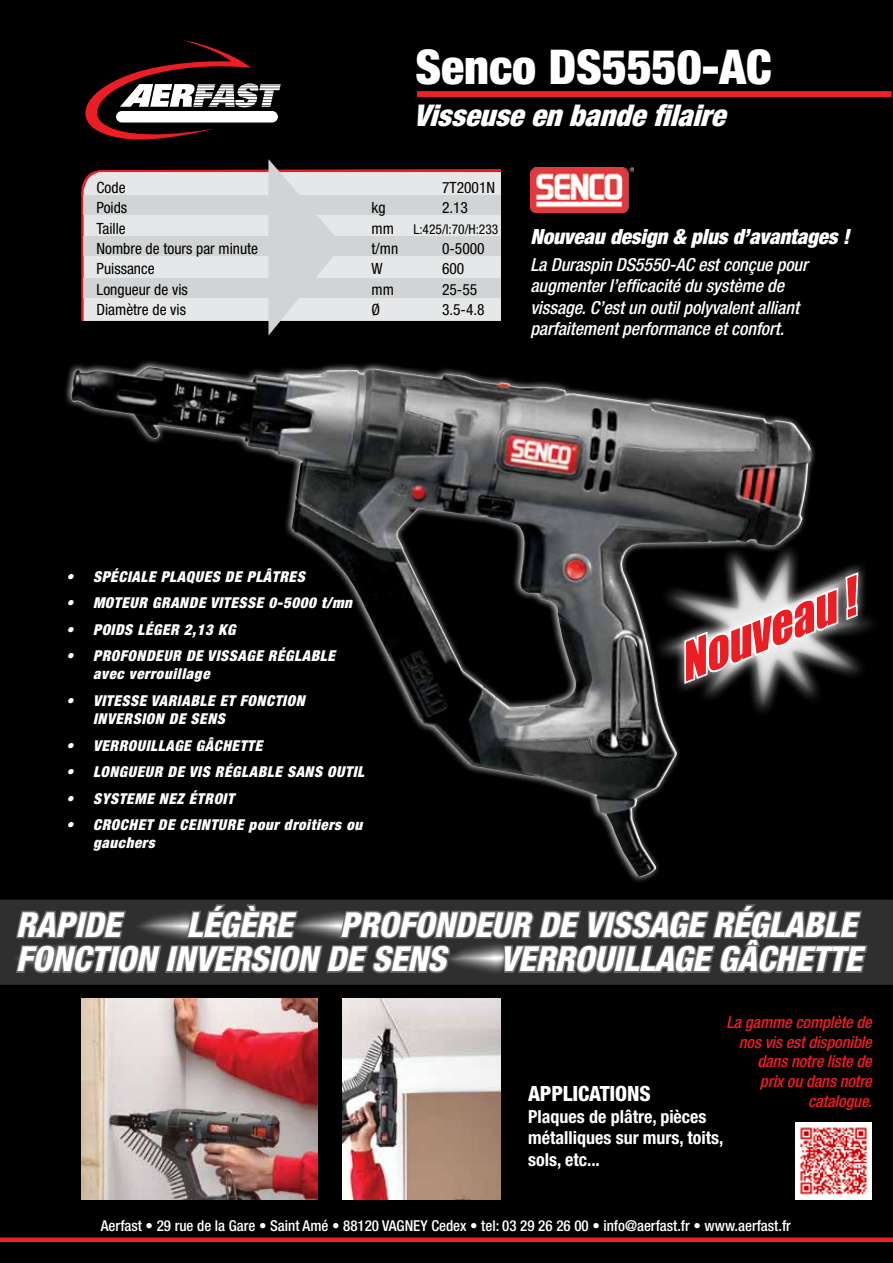
<style>
.page{position:relative;width:893px;height:1263px;background:#000}
.page>*{position:absolute;margin:0;border:0;box-sizing:border-box;transform-origin:0 0}
.t1{font:900 condensed 48px "Helvetica Neue";color:#fff}
.t2{font:italic 46.65px "Impact";color:#ed1d24}
.t3{font:italic 800 condensed 34.5px/34.5px "Helvetica Neue";letter-spacing:-.005em;color:#fff}
.t4{font:italic 900 condensed 30px "Helvetica Neue";color:#fff}
.t5{font:italic 900 condensed 21px "Helvetica Neue";letter-spacing:-.015em;color:#fff}
.t6{font:800 condensed 21px "Helvetica Neue";letter-spacing:-.01em;color:#fff}
.t7{font:italic 500 condensed 18px/21.6px "Helvetica Neue";letter-spacing:-.005em;color:#fff}
.t8{font:700 condensed 18px/21.6px "Helvetica Neue";color:#fff}
.t9{font:italic 500 condensed 16.5px/19.8px "Helvetica Neue";letter-spacing:-.01em;color:#ed1d24;text-align:right}
.t10{font:condensed 15.45px "Helvetica Neue";color:#000}
.t11{font:italic 900 condensed 15px/18px "Helvetica Neue";letter-spacing:.04em;color:#fff}
.t12{font:500 condensed 15px "Helvetica Neue";color:#fff}
.t13{font:italic 900 condensed 15px "Helvetica Neue";letter-spacing:.01em;color:#fff}
.t14{font:condensed 13.5px "Helvetica Neue";color:#000}
</style>
<div class="page">
<img style="left:530px;top:168px;width:104px;height:44px">
<img style="left:71px;top:368px;width:737px;height:481px">
<div style="left:0;top:1237px;width:893px;height:5px;background:#e92226"></div>
<svg style="left:85px;top:39px;width:196px;height:101px"></svg>
<div style="left:116px;top:111px;width:162px;height:12px;background:#fff;border-radius:6px"></div>
<div style="left:417px;top:91px;width:475px;height:6px;background:#e92226"></div>
<svg style="left:81px;top:169px;width:420px;height:152px"></svg>
<div style="left:84px;top:172px;width:417px;height:149px;background:#e6e7e8"></div>
<div style="left:84px;top:195px;width:417px;height:19px;background:#d1d3d4"></div>
<div style="left:84px;top:236px;width:417px;height:20px;background:#d1d3d4"></div>
<div style="left:84px;top:278px;width:417px;height:19px;background:#d1d3d4"></div>
<svg style="left:268px;top:159px;width:75px;height:177px"></svg>
<svg style="left:641px;top:523px;width:167px;height:215px"></svg>
<svg style="left:659px;top:551px;width:213px;height:161px"></svg>
<div style="left:0;top:900px;width:893px;height:85px;background:#2f2f2f"></div>
<svg style="left:10px;top:849px;width:860px;height:185px"></svg>
<img style="left:796px;top:1123px;width:76px;height:76px">
<img style="left:343px;top:998px;width:158px;height:201px">
<img style="left:81px;top:998px;width:236px;height:201px">
<h1 class="t1" style="left:415px;top:37px;width:358px">Senco DS5550-AC</h1>
<h3 class="t4" style="left:414px;top:97px;width:322px">Visseuseenbandefilaire</h3>
<p class="t10" style="left:97px;top:178px;width:31px">Code</p>
<p class="t10" style="left:442px;top:178px;width:55px">7T2001N</p>
<p class="t10" style="left:97px;top:199px;width:32px">Poids</p>
<p class="t10" style="left:372px;top:199px;width:16px">kg</p>
<p class="t10" style="left:442px;top:199px;width:28px">2.13</p>
<p class="t10" style="left:97px;top:219px;width:31px">Taille</p>
<p class="t10" style="left:371px;top:219px;width:24px">mm</p>
<p class="t14" style="left:413px;top:221px;width:87px">L:425/l:70/H:233</p>
<p class="t10" style="left:97px;top:240px;width:163px">Nombre de tours par minute</p>
<p class="t10" style="left:372px;top:240px;width:28px">t/mn</p>
<p class="t10" style="left:442px;top:240px;width:44px">0-5000</p>
<p class="t10" style="left:97px;top:260px;width:59px">Puissance</p>
<p class="t10" style="left:372px;top:260px;width:13px">W</p>
<p class="t10" style="left:442px;top:260px;width:24px">600</p>
<p class="t10" style="left:97px;top:280px;width:93px">Longueur de vis</p>
<p class="t10" style="left:371px;top:280px;width:24px">mm</p>
<p class="t10" style="left:442px;top:280px;width:37px">25-55</p>
<p class="t10" style="left:97px;top:301px;width:91px">Diamètre de vis</p>
<p class="t10" style="left:371px;top:301px;width:10px">Ø</p>
<p class="t10" style="left:442px;top:301px;width:44px">3.5-4.8</p>
<h3 class="t5" style="left:530px;top:224px;width:321px">Nouveau design &amp; plus d’avantages !</h3>
<p class="t7" style="left:530px;top:253px;width:279px">La Duraspin DS5550-AC est conçue pour augmenter l’efficacité du système de vissage. C’est un outil polyvalent alliant parfaitement performance et confort.</p>
<p class="t11" style="left:66px;top:567px;width:239px">• SPéciale Plaques de plâtres</p>
<p class="t11" style="left:66px;top:594px;width:58px">• MOTEUR</p>
<p class="t11" style="left:152px;top:594px;width:201px">GRA NDE VITESSE 0-5000 t/mn</p>
<p class="t11" style="left:66px;top:620px;width:171px">• POIDS LéGER 2,13 KG</p>
<p class="t11" style="left:66px;top:647px;width:90px">• PROFONDEUR</p>
<p class="t11" style="left:93px;top:647px;width:236px;text-indent:93px">DE VISSAGE RégLA BLE avec verrouillage</p>
<p class="t11" style="left:66px;top:691px;width:102px">• VITESSE VARIA</p>
<p class="t11" style="left:93px;top:691px;width:213px;text-indent:97px">BLE ET FONCTION<br>INVERSION DE SENS</p>
<p class="t11" style="left:66px;top:736px;width:80px">• VERROUILLA</p>
<p class="t11" style="left:174px;top:736px;width:67px">GE GÂCHETTE</p>
<p class="t11" style="left:66px;top:762px;width:72px">• LONGUEUR</p>
<p class="t11" style="left:168px;top:762px;width:177px">DE VIS RégLA BLE SANS OUTIL</p>
<p class="t11" style="left:66px;top:789px;width:170px">• SYSTEME NEZ étroit</p>
<p class="t11" style="left:66px;top:815px;width:154px">• CROCHET DE CEINTURE</p>
<p class="t11" style="left:249px;top:815px;width:116px">pour droitiers ou</p>
<p class="t13" style="left:93px;top:833px;width:63px">gauchers</p>
<h2 class="t2" style="left:664px;top:632px;width:188px;rotate:-22deg">Nouveau !</h2>
<h3 class="t3" style="left:16px;top:907px;width:842px;text-indent:324px">PROFONDEUR DE VISSAGE RÉGLABLE<br>FONCTION INVERSION DE SENS</h3>
<h3 class="t3" style="left:16px;top:907px;width:106px">RAPIDE</h3>
<h3 class="t3" style="left:187px;top:907px;width:110px">LÉGÈRE</h3>
<h3 class="t3" style="left:500px;top:941px;width:55px">VERROUILLAGE</h3>
<h3 class="t3" style="left:718px;top:941px;width:95px">GÂCHETTE</h3>
<p class="t9" style="left:726px;top:1012px;width:147px">La gamme complète de nos vis est disponible dans notre liste de<br>prix ou dans notre</p>
<h3 class="t6" style="left:528px;top:1081px;width:124px">APPLICATIONS</h3>
<p class="t9" style="left:808px;top:1091px;width:65px">catalogue.</p>
<p class="t8" style="left:528px;top:1105px;width:197px">Plaques de plâtre, pièces métalliques sur murs, toits, sols, etc...</p>
<p class="t12" style="left:101px;top:1216px;width:692px">Aerfast • 29 rue de la Gare • Saint Amé • 88120 VAGNEY Cedex • tel: 03 29 26 26 00 • info@aerfast.fr • www.aerfast.fr</p>
</div>
